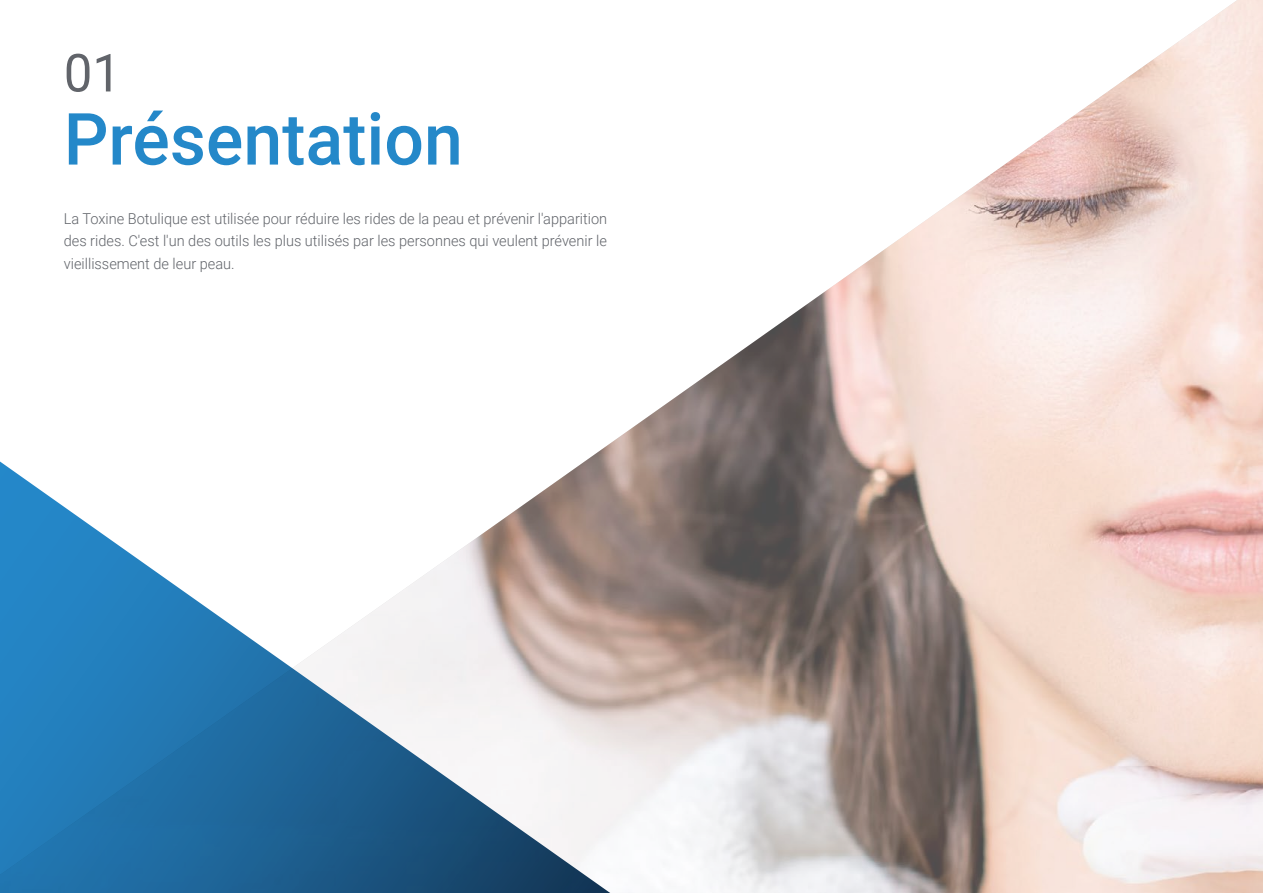
<style>
.page{position:relative;width:1263px;height:893px;background:#fff}
.page>*{position:absolute;margin:0;border:0;box-sizing:border-box;transform-origin:0 0}
.t1{font:500 72px "Roboto";color:#2488c9}
.t2{font:52.5px "Roboto";color:#61646a}
.t3{font:300 15px/22.5px "Roboto";color:#61646a;text-align:justify}
</style>
<div class="page">
<img style="left:607px;top:0;width:656px;height:893px">
<svg style="left:0;top:446px;width:640px;height:447px"></svg>
<h2 class="t2" style="left:64px;top:36px;width:59px">01</h2>
<h1 class="t1" style="left:64px;top:89px;width:401px">Présentation</h1>
<p class="t3" style="left:64px;top:207px;width:545px">La Toxine Botulique est utilisée pour réduire les rides de la peau et prévenir l'apparition des rides. C'est l'un des outils les plus utilisés par les personnes qui veulent prévenir le vieillissement de leur peau.</p>
</div>
